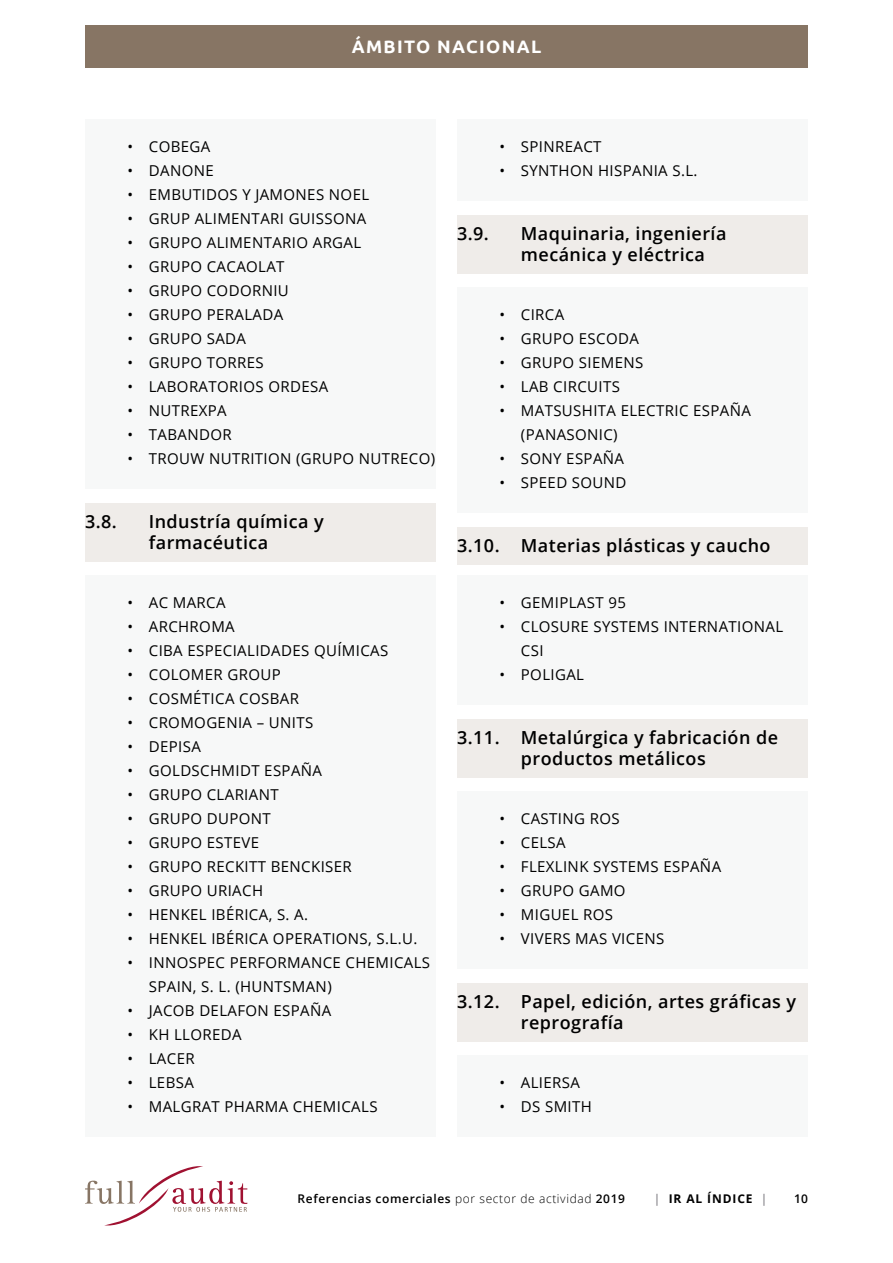
<style>
.page{position:relative;width:893px;height:1263px;background:#fff}
.page>*{position:absolute;margin:0;border:0;box-sizing:border-box;transform-origin:0 0}
.t1{font:600 18px/21.6px "Open Sans";letter-spacing:.025em;color:#000}
.t2{font:700 18px "Ubuntu";letter-spacing:.075em;color:#fff}
.t3{font:15px/24px "Open Sans";letter-spacing:.025em;color:#000}
.t4{font:600 12px "Open Sans";letter-spacing:.05em;color:#000}
.t5{font:700 12px "Open Sans";letter-spacing:.075em;color:#000}
.s1{font-weight:600;color:#89878c}
.s2{font-weight:300}
</style>
<div class="page">
<svg style="left:85px;top:1166px;width:162px;height:60px"></svg>
<div style="left:85px;top:26px;width:723px;height:42px;background:#877564"></div>
<div style="left:85px;top:119px;width:351px;height:57px;background:#f7f8f8"></div>
<div style="left:85px;top:167px;width:351px;height:57px;background:#f7f8f8"></div>
<div style="left:85px;top:215px;width:351px;height:57px;background:#f7f8f8"></div>
<div style="left:85px;top:263px;width:351px;height:57px;background:#f7f8f8"></div>
<div style="left:85px;top:311px;width:351px;height:57px;background:#f7f8f8"></div>
<div style="left:85px;top:359px;width:351px;height:57px;background:#f7f8f8"></div>
<div style="left:85px;top:407px;width:351px;height:57px;background:#f7f8f8"></div>
<div style="left:85px;top:429px;width:351px;height:60px;background:#f7f8f8"></div>
<div style="left:85px;top:503px;width:351px;height:59px;background:#efece9"></div>
<div style="left:85px;top:575px;width:351px;height:57px;background:#f7f8f8"></div>
<div style="left:85px;top:623px;width:351px;height:57px;background:#f7f8f8"></div>
<div style="left:85px;top:671px;width:351px;height:57px;background:#f7f8f8"></div>
<div style="left:85px;top:719px;width:351px;height:57px;background:#f7f8f8"></div>
<div style="left:85px;top:767px;width:351px;height:57px;background:#f7f8f8"></div>
<div style="left:85px;top:815px;width:351px;height:57px;background:#f7f8f8"></div>
<div style="left:85px;top:863px;width:351px;height:57px;background:#f7f8f8"></div>
<div style="left:85px;top:911px;width:351px;height:57px;background:#f7f8f8"></div>
<div style="left:85px;top:935px;width:351px;height:81px;background:#f7f8f8"></div>
<div style="left:85px;top:1007px;width:351px;height:57px;background:#f7f8f8"></div>
<div style="left:85px;top:1055px;width:351px;height:57px;background:#f7f8f8"></div>
<div style="left:85px;top:1079px;width:351px;height:57px;background:#f7f8f8"></div>
<div style="left:457px;top:119px;width:351px;height:57px;background:#f7f8f8"></div>
<div style="left:457px;top:143px;width:351px;height:57px;background:#f7f8f8"></div>
<div style="left:457px;top:215px;width:351px;height:59px;background:#efece9"></div>
<div style="left:457px;top:287px;width:351px;height:57px;background:#f7f8f8"></div>
<div style="left:457px;top:335px;width:351px;height:57px;background:#f7f8f8"></div>
<div style="left:457px;top:383px;width:351px;height:81px;background:#f7f8f8"></div>
<div style="left:457px;top:453px;width:351px;height:60px;background:#f7f8f8"></div>
<div style="left:457px;top:527px;width:351px;height:38px;background:#efece9"></div>
<div style="left:457px;top:575px;width:351px;height:57px;background:#f7f8f8"></div>
<div style="left:457px;top:599px;width:351px;height:81px;background:#f7f8f8"></div>
<div style="left:457px;top:645px;width:351px;height:60px;background:#f7f8f8"></div>
<div style="left:457px;top:719px;width:351px;height:59px;background:#efece9"></div>
<div style="left:457px;top:791px;width:351px;height:57px;background:#f7f8f8"></div>
<div style="left:457px;top:839px;width:351px;height:57px;background:#f7f8f8"></div>
<div style="left:457px;top:887px;width:351px;height:57px;background:#f7f8f8"></div>
<div style="left:457px;top:909px;width:351px;height:60px;background:#f7f8f8"></div>
<div style="left:457px;top:983px;width:351px;height:59px;background:#efece9"></div>
<div style="left:457px;top:1055px;width:351px;height:57px;background:#f7f8f8"></div>
<div style="left:457px;top:1079px;width:351px;height:57px;background:#f7f8f8"></div>
<p class="t2" style="left:352px;top:36px;width:191px">ÁMBITO NACIONAL</p>
<p class="t3" style="left:128px;top:134px;width:84px">• COBEGA</p>
<p class="t3" style="left:128px;top:158px;width:88px">• DANONE</p>
<p class="t3" style="left:128px;top:182px;width:243px">• EMBUTIDOS Y JAMONES NOEL</p>
<p class="t3" style="left:128px;top:206px;width:240px">• GRUP ALIMENTARI GUISSONA</p>
<p class="t3" style="left:128px;top:230px;width:235px">• GRUPO ALIMENTARIO ARGAL</p>
<p class="t3" style="left:128px;top:254px;width:159px">• GRUPO CACAOLAT</p>
<p class="t3" style="left:128px;top:278px;width:163px">• GRUPO CODORNIU</p>
<p class="t3" style="left:128px;top:302px;width:157px">• GRUPO PERALADA</p>
<p class="t3" style="left:128px;top:326px;width:120px">• GRUPO SADA</p>
<p class="t3" style="left:128px;top:350px;width:138px">• GRUPO TORRES</p>
<p class="t3" style="left:128px;top:374px;width:202px">• LABORATORIOS ORDESA</p>
<p class="t3" style="left:128px;top:398px;width:101px">• NUTREXPA</p>
<p class="t3" style="left:128px;top:422px;width:106px">• TABANDOR</p>
<p class="t3" style="left:128px;top:446px;width:309px">• TROUW NUTRITION (GRUPO NUTRECO)</p>
<p class="t1" style="left:85px;top:510px;width:33px">3.8.</p>
<p class="t1" style="left:149px;top:510px;width:176px">Industría química y farmacéutica</p>
<p class="t3" style="left:128px;top:590px;width:100px">• AC MARCA</p>
<p class="t3" style="left:128px;top:614px;width:109px">• ARCHROMA</p>
<p class="t3" style="left:128px;top:638px;width:262px">• CIBA ESPECIALIDADES QUÍMICAS</p>
<p class="t3" style="left:128px;top:662px;width:155px">• COLOMER GROUP</p>
<p class="t3" style="left:128px;top:686px;width:173px">• COSMÉTICA COSBAR</p>
<p class="t3" style="left:128px;top:710px;width:187px">• CROMOGENIA – UNITS</p>
<p class="t3" style="left:128px;top:734px;width:75px">• DEPISA</p>
<p class="t3" style="left:128px;top:758px;width:196px">• GOLDSCHMIDT ESPAÑA</p>
<p class="t3" style="left:128px;top:782px;width:153px">• GRUPO CLARIANT</p>
<p class="t3" style="left:128px;top:806px;width:145px">• GRUPO DUPONT</p>
<p class="t3" style="left:128px;top:830px;width:133px">• GRUPO ESTEVE</p>
<p class="t3" style="left:128px;top:854px;width:226px">• GRUPO RECKITT BENCKISER</p>
<p class="t3" style="left:128px;top:878px;width:137px">• GRUPO URIACH</p>
<p class="t3" style="left:128px;top:902px;width:182px">• HENKEL IBÉRICA, S. A.</p>
<p class="t3" style="left:128px;top:926px;width:291px">• HENKEL IBÉRICA OPERATIONS, S.L.U.</p>
<p class="t3" style="left:149px;top:950px;width:283px;text-indent:-21px">• INNOSPEC PERFORMANCE CHEMICALS<br>SPAIN, S. L. (HUNTSMAN)</p>
<p class="t3" style="left:128px;top:998px;width:205px">• JACOB DELAFON ESPAÑA</p>
<p class="t3" style="left:128px;top:1022px;width:116px">• KH LLOREDA</p>
<p class="t3" style="left:128px;top:1046px;width:69px">• LACER</p>
<p class="t3" style="left:128px;top:1070px;width:68px">• LEBSA</p>
<p class="t3" style="left:128px;top:1094px;width:251px">• MALGRAT PHARMA CHEMICALS</p>
<p class="t3" style="left:500px;top:134px;width:103px">• SPINREACT</p>
<p class="t3" style="left:500px;top:158px;width:199px">• SYNTHON HISPANIA S.L.</p>
<p class="t1" style="left:457px;top:222px;width:33px">3.9.</p>
<p class="t1" style="left:521px;top:222px;width:207px">Maquinaria, ingeniería mecánica y eléctrica</p>
<p class="t3" style="left:500px;top:302px;width:66px">• CIRCA</p>
<p class="t3" style="left:500px;top:326px;width:141px">• GRUPO ESCODA</p>
<p class="t3" style="left:500px;top:350px;width:145px">• GRUPO SIEMENS</p>
<p class="t3" style="left:500px;top:374px;width:122px">• LAB CIRCUITS</p>
<p class="t3" style="left:521px;top:398px;width:231px;text-indent:-21px">• MATSUSHITA ELECTRIC ESPAÑA (PANASONIC)</p>
<p class="t3" style="left:500px;top:446px;width:126px">• SONY ESPAÑA</p>
<p class="t3" style="left:500px;top:470px;width:128px">• SPEED SOUND</p>
<p class="t1" style="left:457px;top:534px;width:315px">3.10. Materias plásticas y caucho</p>
<p class="t3" style="left:500px;top:590px;width:128px">• GEMIPLAST 95</p>
<p class="t3" style="left:521px;top:614px;width:264px;text-indent:-21px">• CLOSURE SYSTEMS INTERNATIONAL<br>CSI</p>
<p class="t3" style="left:500px;top:662px;width:86px">• POLIGAL</p>
<p class="t1" style="left:457px;top:726px;width:322px;text-align:center">3.11. Metalúrgica y fabricación de productos metálicos</p>
<p class="t3" style="left:500px;top:806px;width:122px">• CASTING ROS</p>
<p class="t3" style="left:500px;top:830px;width:68px">• CELSA</p>
<p class="t3" style="left:500px;top:854px;width:223px">• FLEXLINK SYSTEMS ESPAÑA</p>
<p class="t3" style="left:500px;top:878px;width:127px">• GRUPO GAMO</p>
<p class="t3" style="left:500px;top:902px;width:115px">• MIGUEL ROS</p>
<p class="t3" style="left:500px;top:926px;width:166px">• VIVERS MAS VICENS</p>
<p class="t1" style="left:521px;top:990px;width:277px;text-indent:-64px">3.12. Papel, edición, artes gráficas y reprografía</p>
<p class="t3" style="left:500px;top:1070px;width:82px">• ALIERSA</p>
<p class="t3" style="left:500px;top:1094px;width:94px">• DS SMITH</p>
<p class="t5" style="left:654px;top:1190px;width:115px"><span class="s1">|</span> IR AL ÍNDICE <span class="s1">|</span></p>
<p class="t4" style="left:298px;top:1190px;width:329px">Referencias comerciales <span class="s2">por sector de actividad</span> 2019</p>
<p class="t4" style="left:794px;top:1190px;width:15px">10</p>
</div>
